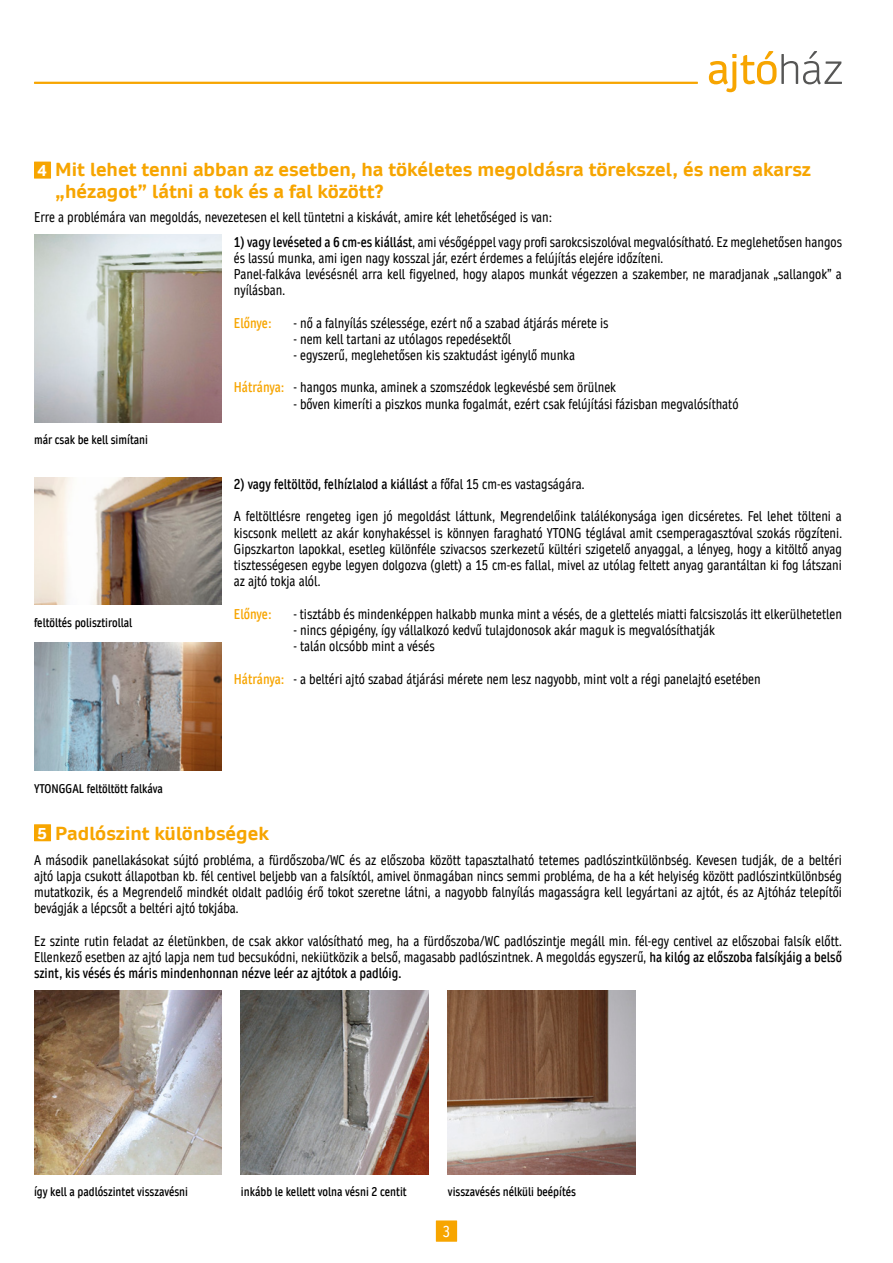
<style>
.page{position:relative;width:893px;height:1263px;background:#fff}
.page>*{position:absolute;margin:0;border:0;box-sizing:border-box;transform-origin:0 0}
.t1{font:700 18px/21.6px "Daytona Pro";color:#f7a500}
.t2{font:700 15px "Daytona Pro";color:#fff}
.t3{font:condensed 15px "Daytona Pro";color:#fff}
.t4{font:condensed 13.5px/16.2px "Daytona Pro";color:#000;text-align:justify}
.t5{font:600 condensed 13.5px "Daytona Pro";color:#000}
.t6{font:600 condensed 13.5px "Daytona Pro";color:#f7a500}
.t7{font:600 condensed 12px "Daytona Pro";color:#000}
.s1{font-weight:600}
.s2{font-weight:600;color:#f7a500}
.s3{font-weight:400}
</style>
<div class="page">
<img style="left:34px;top:991px;width:187px;height:183px">
<img style="left:34px;top:235px;width:187px;height:187px">
<img style="left:34px;top:477px;width:187px;height:128px">
<img style="left:34px;top:643px;width:187px;height:127px">
<img style="left:241px;top:991px;width:187px;height:183px">
<img style="left:448px;top:991px;width:187px;height:183px">
<div style="left:436px;top:1220px;width:21px;height:22px;background:#f7a500"></div>
<svg style="left:709px;top:51px;width:133px;height:41px"></svg>
<hr style="left:34px;top:82px;width:664px;height:2px;background:#f7a500">
<div style="left:34px;top:824px;width:17px;height:17px;background:#f7a500"></div>
<div style="left:34px;top:162px;width:17px;height:17px;background:#f7a500"></div>
<p class="t2" style="left:37px;top:160px;width:12px">4</p>
<p class="t1" style="left:55px;top:159px;width:757px">Mit lehet tenni abban az esetben, ha tökéletes megoldásra törekszel, és nem akarsz „hézagot” látni a tok és a fal között?</p>
<p class="t4" style="left:34px;top:209px;width:520px">Erre a problémára van megoldás, nevezetesen el kell tüntetni a kiskávát, amire két lehetőséged is van:</p>
<p class="t4" style="left:234px;top:234px;width:610px"><span class="s1">1) vagy levéseted a 6 cm-es kiállást</span>, ami vésőgéppel vagy profi sarokcsiszolóval megvalósítható. Ez meglehetősen hangos és lassú munka, ami igen nagy kosszal jár, ezért érdemes a felújítás elejére időzíteni.</p>
<p class="t4" style="left:234px;top:266px;width:610px">Panel-falkáva levésésnél arra kell figyelned, hogy alapos munkát végezzen a szakember, ne maradjanak „sallangok” a nyílásban.</p>
<p class="t6" style="left:234px;top:314px;width:39px">Előnye:</p>
<p class="t4" style="left:293px;top:315px;width:317px">- nő a falnyílás szélessége, ezért nő a szabad átjárás mérete is</p>
<p class="t4" style="left:293px;top:331px;width:219px">- nem kell tartani az utólagos repedésektől</p>
<p class="t4" style="left:293px;top:347px;width:283px">- egyszerű, meglehetősen kis szaktudást igénylő munka</p>
<p class="t4" style="left:234px;top:379px;width:384px"><span class="s2">Hátránya:</span> - hangos munka, aminek a szomszédok legkevésbé sem örülnek</p>
<p class="t4" style="left:293px;top:396px;width:447px">- bőven kimeríti a piszkos munka fogalmát, ezért csak felújítási fázisban megvalósítható</p>
<p class="t7" style="left:34px;top:432px;width:116px">már csak be kell simítani</p>
<p class="t7" style="left:34px;top:615px;width:100px">feltöltés polisztirollal</p>
<p class="t7" style="left:34px;top:780px;width:130px">YTONGGAL feltöltött falkáva</p>
<p class="t5" style="left:234px;top:475px;width:352px">2) vagy feltöltöd, felhízlalod a kiállást <span class="s3">a főfal 15 cm-es vastagságára.</span></p>
<p class="t4" style="left:234px;top:508px;width:610px">A feltöltlésre rengeteg igen jó megoldást láttunk, Megrendelőink találékonysága igen dicséretes. Fel lehet tölteni a kiscsonk mellett az akár konyhakéssel is könnyen faragható YTONG téglával amit csemperagasztóval szokás rögzíteni.<br>Gipszkarton lapokkal, esetleg különféle szivacsos szerkezetű kültéri szigetelő anyaggal, a lényeg, hogy a kitöltő anyag tisztességesen egybe legyen dolgozva (glett) a 15 cm-es fallal, mivel az utólag feltett anyag garantáltan ki fog látszani az ajtó tokja alól.</p>
<p class="t6" style="left:234px;top:605px;width:39px">Előnye:</p>
<p class="t4" style="left:293px;top:606px;width:550px">- tisztább és mindenképpen halkabb munka mint a vésés, de a glettelés miatti falcsiszolás itt elkerülhetetlen</p>
<p class="t4" style="left:293px;top:622px;width:423px">- nincs gépigény, így vállalkozó kedvű tulajdonosok akár maguk is megvalósíthatják</p>
<p class="t4" style="left:293px;top:638px;width:143px">- talán olcsóbb mint a vésés</p>
<p class="t4" style="left:234px;top:670px;width:528px"><span class="s2">Hátránya:</span> - a beltéri ajtó szabad átjárási mérete nem lesz nagyobb, mint volt a régi panelajtó esetében</p>
<p class="t2" style="left:37px;top:823px;width:12px">5</p>
<p class="t1" style="left:55px;top:823px;width:215px">Padlószint különbségek</p>
<p class="t4" style="left:34px;top:851px;width:809px">A második panellakásokat sújtó probléma, a fürdőszoba/WC és az előszoba között tapasztalható tetemes padlószintkülönbség. Kevesen tudják, de a beltéri ajtó lapja csukott állapotban kb. fél centivel beljebb van a falsíktól, amivel önmagában nincs semmi probléma, de ha a két helyiség között padlószintkülönbség mutatkozik, és a Megrendelő mindkét oldalt padlóig érő tokot szeretne látni, a nagyobb falnyílás magasságra kell legyártani az ajtót, és az Ajtóház telepítői bevágják a lépcsőt a beltéri ajtó tokjába.</p>
<p class="t4" style="left:34px;top:932px;width:809px">Ez szinte rutin feladat az életünkben, de csak akkor valósítható meg, ha a fürdőszoba/WC padlószintje megáll min. fél-egy centivel az előszobai falsík előtt.<br>Ellenkező esetben az ajtó lapja nem tud becsukódni, nekiütközik a belső, magasabb padlószintnek. A megoldás egyszerű, <span class="s1">ha kilóg az előszoba falsíkjáig a belső szint, kis vésés és máris mindenhonnan nézve leér az ajtótok a padlóig.</span></p>
<p class="t7" style="left:34px;top:1183px;width:156px">így kell a padlószintet visszavésni</p>
<p class="t7" style="left:241px;top:1183px;width:167px">inkább le kellett volna vésni 2 centit</p>
<p class="t7" style="left:448px;top:1183px;width:130px">visszavésés nélküli beépítés</p>
<p class="t3" style="left:443px;top:1222px;width:9px">3</p>
</div>
